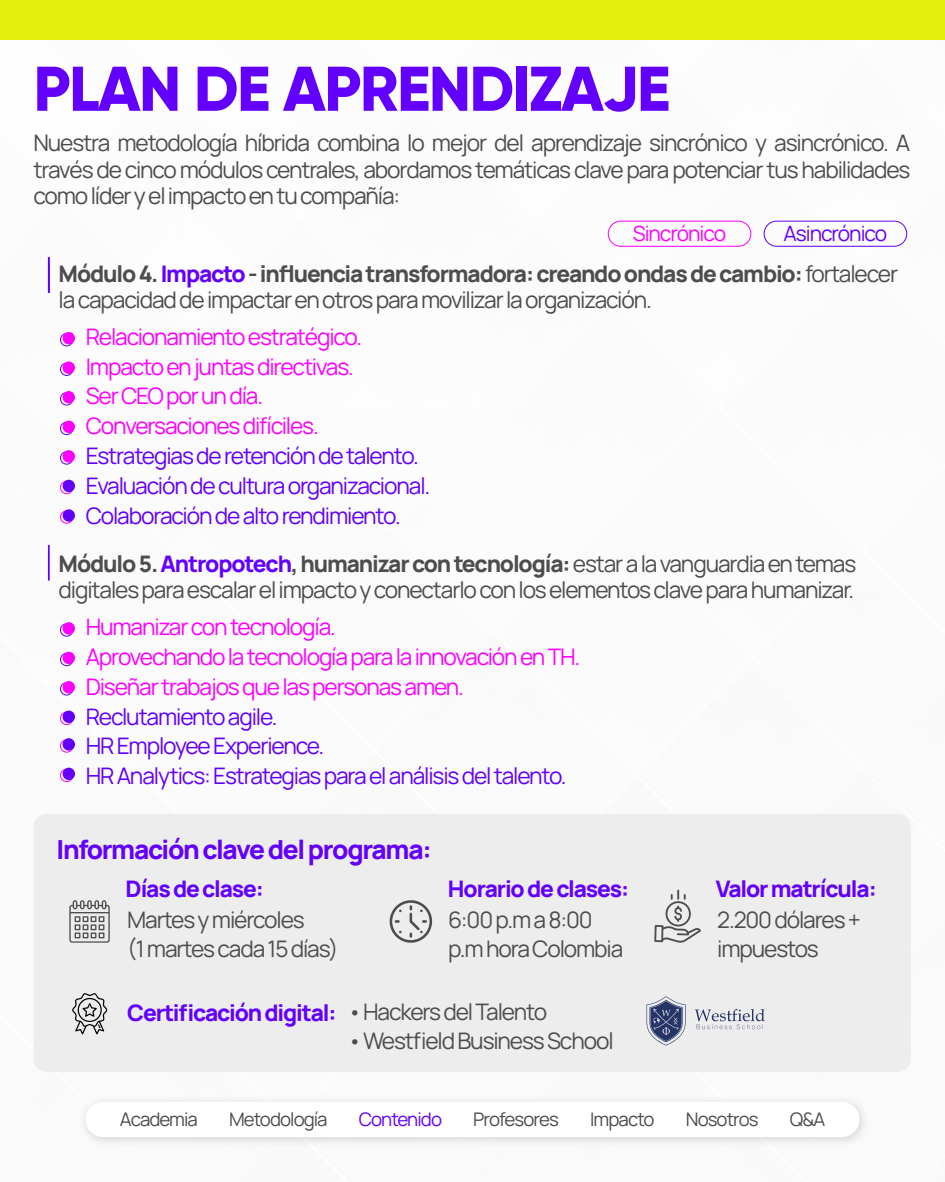
<style>
.page{position:relative;width:945px;height:1182px;background:#fff}
.page>*{position:absolute;margin:0;border:0;box-sizing:border-box;transform-origin:0 0}
.t1{font:800 63px "Gilroy";letter-spacing:-.025em;color:#6300fd}
.t2{font:800 26.25px "Manrope";letter-spacing:-.05em;color:#6300fd}
.t3{font:22.75px/26.2px "Manrope";letter-spacing:-.05em;color:#4d4d4d}
.t4{font:22.75px/29.8px "Manrope";letter-spacing:-.05em;color:#f0f}
.t5{font:22.75px/29.8px "Manrope";letter-spacing:-.05em;color:#6300fd}
.t6{font:800 22.75px "Manrope";letter-spacing:-.05em;color:#6300fd}
.t7{font:21px "Manrope";letter-spacing:-.05em;color:#6300fd}
.t8{font:21px "Manrope";letter-spacing:-.05em;color:#f0f}
.t9{font:18.64px "Manrope";letter-spacing:-.05em;color:#4d4d4d}
.t10{font:18.64px "Manrope";letter-spacing:-.05em;color:#6300fd}
.s1{font-weight:800}
.s2{font-weight:800;color:#6300fd}
</style>
<div class="page">
<div style="left:0;top:0;width:945px;height:39px;background:#e5f010"></div>
<div style="left:764px;top:221px;width:143px;height:26px;border:1px solid #6300fd;border-radius:13px"></div>
<div style="left:608px;top:221px;width:143px;height:26px;border:1px solid #f0f;border-radius:13px"></div>
<div style="left:60px;top:333px;width:13px;height:13px;border:1px solid #6300fd;border-radius:50%"></div>
<div style="left:63px;top:332px;width:12px;height:12px;background:#f0f;border-radius:50%"></div>
<div style="left:60px;top:362px;width:13px;height:14px;border:1px solid #6300fd;border-radius:50%"></div>
<div style="left:63px;top:361px;width:12px;height:13px;background:#f0f;border-radius:50%"></div>
<div style="left:60px;top:392px;width:13px;height:13px;border:1px solid #6300fd;border-radius:50%"></div>
<div style="left:63px;top:391px;width:12px;height:12px;background:#f0f;border-radius:50%"></div>
<div style="left:60px;top:421px;width:13px;height:14px;border:1px solid #6300fd;border-radius:50%"></div>
<div style="left:63px;top:420px;width:12px;height:13px;background:#f0f;border-radius:50%"></div>
<div style="left:60px;top:451px;width:13px;height:13px;border:1px solid #6300fd;border-radius:50%"></div>
<div style="left:63px;top:450px;width:12px;height:12px;background:#f0f;border-radius:50%"></div>
<div style="left:60px;top:481px;width:13px;height:13px;border:1px solid #f0f;border-radius:50%"></div>
<div style="left:63px;top:479px;width:12px;height:13px;background:#6300fd;border-radius:50%"></div>
<div style="left:60px;top:510px;width:13px;height:13px;border:1px solid #f0f;border-radius:50%"></div>
<div style="left:63px;top:509px;width:12px;height:12px;background:#6300fd;border-radius:50%"></div>
<hr style="left:48px;top:257px;width:2px;height:36px;background:#6300fd">
<div style="left:60px;top:623px;width:13px;height:13px;border:1px solid #6300fd;border-radius:50%"></div>
<div style="left:63px;top:622px;width:12px;height:12px;background:#f0f;border-radius:50%"></div>
<div style="left:60px;top:652px;width:13px;height:14px;border:1px solid #6300fd;border-radius:50%"></div>
<div style="left:63px;top:651px;width:12px;height:13px;background:#f0f;border-radius:50%"></div>
<div style="left:60px;top:682px;width:13px;height:13px;border:1px solid #6300fd;border-radius:50%"></div>
<div style="left:63px;top:681px;width:12px;height:12px;background:#f0f;border-radius:50%"></div>
<div style="left:60px;top:711px;width:13px;height:14px;border:1px solid #f0f;border-radius:50%"></div>
<div style="left:63px;top:710px;width:12px;height:13px;background:#6300fd;border-radius:50%"></div>
<div style="left:60px;top:739px;width:13px;height:13px;border:1px solid #f0f;border-radius:50%"></div>
<div style="left:63px;top:738px;width:12px;height:12px;background:#6300fd;border-radius:50%"></div>
<div style="left:60px;top:768px;width:13px;height:14px;border:1px solid #f0f;border-radius:50%"></div>
<div style="left:63px;top:767px;width:12px;height:13px;background:#6300fd;border-radius:50%"></div>
<hr style="left:48px;top:545px;width:2px;height:35px;background:#6300fd">
<div style="left:33px;top:813px;width:878px;height:258px;background:#ededed;border-radius:13px"></div>
<svg style="left:69px;top:900px;width:41px;height:42px"></svg>
<svg style="left:389px;top:900px;width:43px;height:42px"></svg>
<svg style="left:654px;top:889px;width:47px;height:53px"></svg>
<svg style="left:695px;top:1008px;width:70px;height:21px"></svg>
<svg style="left:647px;top:996px;width:39px;height:49px"></svg>
<svg style="left:72px;top:993px;width:36px;height:41px"></svg>
<h1 class="t1" style="left:33px;top:49px;width:638px">PLAN DE APRENDIZAJE</h1>
<p class="t3" style="left:33px;top:129px;width:878px;text-align:justify">Nuestra metodología híbrida combina lo mejor del aprendizaje sincrónico y asincrónico. A través de cinco módulos centrales, abordamos temáticas clave para potenciar tus habilidades como líder y el impacto en tu compañía:</p>
<p class="t8" style="left:633px;top:217px;width:95px">Sincrónico</p>
<p class="t7" style="left:784px;top:217px;width:105px">Asincrónico</p>
<p class="t3" style="left:59px;top:259px;width:841px"><span class="s1">Módulo 4.</span> <span class="s2">Impacto</span> <span class="s1">- influencia transformadora: creando ondas de cambio:</span> fortalecer la capacidad de impactar en otros para movilizar la organización.</p>
<p class="t4" style="left:86px;top:320px;width:278px">Relacionamiento estratégico.<br>Impacto en juntas directivas.<br>Ser CEO por un día.<br>Conversaciones difíciles.</p>
<p class="t5" style="left:86px;top:439px;width:346px">Estrategias de retención de talento.<br>Evaluación de cultura organizacional.<br>Colaboración de alto rendimiento.</p>
<p class="t3" style="left:59px;top:548px;width:799px"><span class="s1">Módulo 5.</span> <span class="s2">Antropotech</span><span class="s1">, humanizar con tecnología:</span> estar a la vanguardia en temas digitales para escalar el impacto y conectarlo con los elementos clave para humanizar.</p>
<p class="t4" style="left:86px;top:610px;width:496px">Humanizar con tecnología.<br>Aprovechando la tecnología para la innovación en TH.<br>Diseñar trabajos que las personas amen.</p>
<p class="t5" style="left:86px;top:700px;width:483px">Reclutamiento agile.<br>HR Employee Experience.<br>HR Analytics: Estrategias para el análisis del talento.</p>
<p class="t2" style="left:57px;top:826px;width:377px">Información clave del programa:</p>
<p class="t6" style="left:126px;top:869px;width:140px">Días de clase:</p>
<p class="t3" style="left:127px;top:903px;width:213px;line-height:29.8px">Martes y miércoles<br>(1 martes cada 15 días)</p>
<p class="t6" style="left:716px;top:869px;width:163px">Valor matrícula:</p>
<p class="t6" style="left:448px;top:869px;width:183px">Horario de clases:</p>
<p class="t3" style="left:448px;top:903px;width:177px;line-height:29.8px">6:00 p.m a 8:00 p.m hora Colombia</p>
<p class="t3" style="left:717px;top:903px;width:145px;line-height:29.8px">2.200 dólares + impuestos</p>
<p class="t6" style="left:127px;top:992px;width:211px">Certificación digital:</p>
<p class="t3" style="left:347px;top:996px;width:201px">•Hackers del Talento</p>
<p class="t3" style="left:347px;top:1026px;width:268px">•Westfield Business School</p>
<p class="t9" style="left:120px;top:1104px;width:80px">Academia</p>
<p class="t9" style="left:229px;top:1104px;width:100px">Metodología</p>
<p class="t10" style="left:359px;top:1104px;width:85px">Contenido</p>
<p class="t9" style="left:473px;top:1104px;width:87px">Profesores</p>
<p class="t9" style="left:590px;top:1104px;width:66px">Impacto</p>
<p class="t9" style="left:686px;top:1104px;width:74px">Nosotros</p>
<p class="t9" style="left:790px;top:1104px;width:37px">Q&amp;A</p>
</div>
